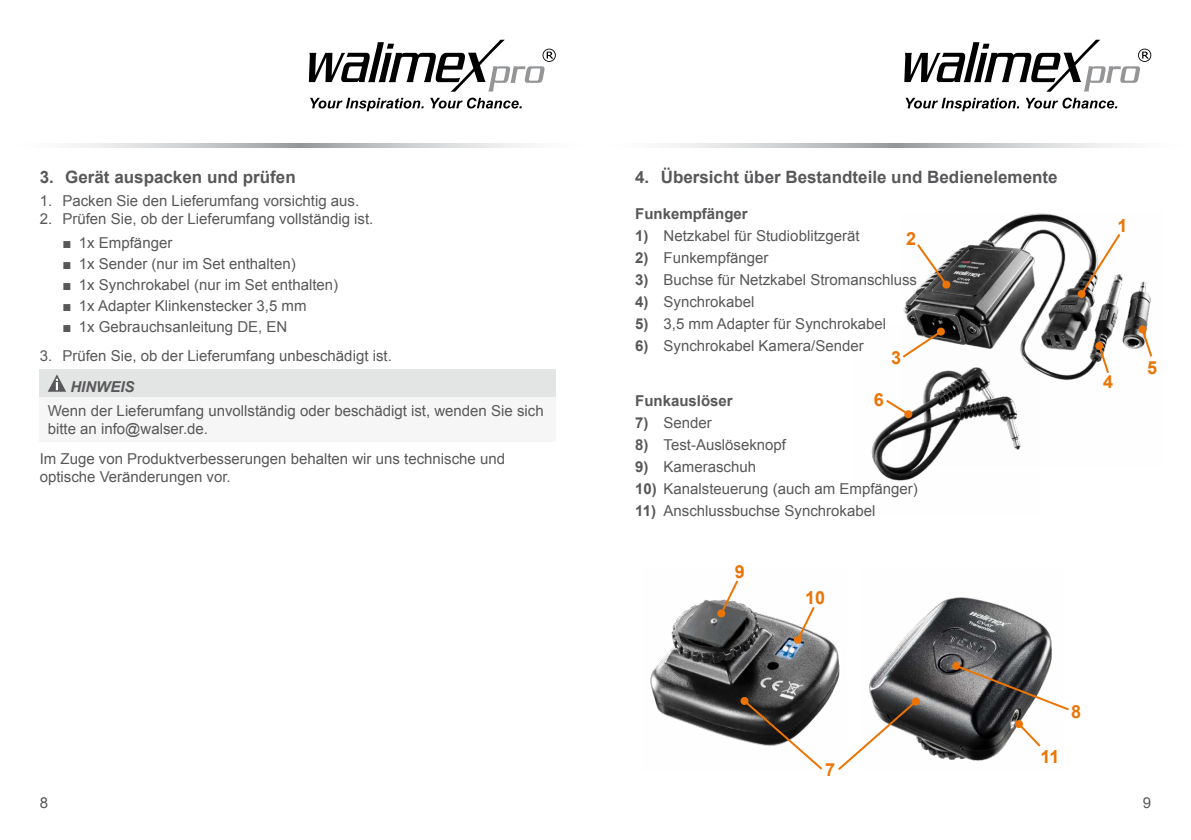
<style>
.page{position:relative;width:1191px;height:840px;background:#fff}
.page>*{position:absolute;margin:0;border:0;box-sizing:border-box;transform-origin:0 0}
.t1{font:700 18px "Arial";color:#ec7404}
.t2{font:700 17px "Arial";color:#58585a}
.t3{font:15px/18px "Arial";color:#58585a}
.t4{font:700 15px "Arial";color:#58585a}
.t5{font:italic 700 15px "Arial";color:#58585a}
.s1{font-weight:700}
</style>
<div class="page">
<div style="left:40px;top:368px;width:516px;height:29px;background:#e3e4e4"></div>
<div style="left:40px;top:397px;width:516px;height:45px;background:#f6f6f6"></div>
<svg style="left:48px;top:374px;width:18px;height:17px"></svg>
<img style="left:650px;top:600px;width:190px;height:141px">
<img style="left:869px;top:597px;width:183px;height:164px">
<img style="left:871px;top:417px;width:59px;height:64px">
<img style="left:903px;top:213px;width:248px;height:252px">
<svg style="left:1078px;top:231px;width:44px;height:65px"></svg>
<div style="left:1077px;top:290px;width:8px;height:8px;background:#ec7404;border-radius:50%"></div>
<svg style="left:886px;top:397px;width:25px;height:20px"></svg>
<div style="left:904px;top:410px;width:8px;height:8px;background:#ec7404;border-radius:50%"></div>
<svg style="left:1016px;top:720px;width:26px;height:28px"></svg>
<svg style="left:1015px;top:719px;width:8px;height:8px"></svg>
<svg style="left:795px;top:604px;width:21px;height:38px"></svg>
<div style="left:794px;top:635px;width:8px;height:8px;background:#ec7404;border-radius:50%"></div>
<svg style="left:718px;top:580px;width:22px;height:35px"></svg>
<div style="left:717px;top:609px;width:8px;height:8px;background:#ec7404;border-radius:50%"></div>
<svg style="left:953px;top:663px;width:116px;height:48px"></svg>
<div style="left:952px;top:661px;width:8px;height:8px;background:#ec7404;border-radius:50%"></div>
<svg style="left:836px;top:698px;width:82px;height:72px"></svg>
<div style="left:912px;top:697px;width:8px;height:8px;background:#ec7404;border-radius:50%"></div>
<svg style="left:741px;top:697px;width:83px;height:73px"></svg>
<svg style="left:740px;top:696px;width:8px;height:8px"></svg>
<svg style="left:902px;top:328px;width:41px;height:31px"></svg>
<div style="left:937px;top:327px;width:8px;height:8px;background:#ec7404;border-radius:50%"></div>
<svg style="left:1140px;top:327px;width:13px;height:31px"></svg>
<div style="left:1138px;top:325px;width:8px;height:8px;background:#ec7404;border-radius:50%"></div>
<svg style="left:1096px;top:343px;width:14px;height:32px"></svg>
<div style="left:1095px;top:341px;width:8px;height:8px;background:#ec7404;border-radius:50%"></div>
<svg style="left:915px;top:242px;width:34px;height:45px"></svg>
<div style="left:942px;top:280px;width:8px;height:8px;background:#ec7404;border-radius:50%"></div>
<svg style="left:671px;top:143px;width:450px;height:4px;background:#cbcccd"></svg>
<svg style="left:75px;top:143px;width:451px;height:4px;background:#cbcccd"></svg>
<svg style="left:905px;top:98px;width:114px;height:13px"></svg>
<svg style="left:1026px;top:98px;width:91px;height:10px"></svg>
<svg style="left:904px;top:40px;width:247px;height:52px"></svg>
<svg style="left:310px;top:98px;width:114px;height:13px"></svg>
<svg style="left:430px;top:98px;width:92px;height:10px"></svg>
<svg style="left:309px;top:40px;width:247px;height:52px"></svg>
<p class="t2" style="left:40px;top:165px;width:258px">3. Gerät auspacken und prüfen</p>
<p class="t3" style="left:40px;top:192px;width:321px">1. Packen Sie den Lieferumfang vorsichtig aus.</p>
<p class="t3" style="left:40px;top:210px;width:335px">2. Prüfen Sie, ob der Lieferumfang vollständig ist.</p>
<p class="t3" style="left:62px;top:234px;width:111px"><span class="s1">■</span> 1x Empfänger</p>
<p class="t3" style="left:62px;top:255px;width:235px"><span class="s1">■</span> 1x Sender (nur im Set enthalten)</p>
<p class="t3" style="left:62px;top:275px;width:277px"><span class="s1">■</span> 1x Synchrokabel (nur im Set enthalten)</p>
<p class="t3" style="left:62px;top:296px;width:246px"><span class="s1">■</span> 1x Adapter Klinkenstecker 3,5 mm</p>
<p class="t3" style="left:62px;top:317px;width:226px"><span class="s1">■</span> 1x Gebrauchsanleitung DE, EN</p>
<p class="t3" style="left:40px;top:346px;width:354px">3. Prüfen Sie, ob der Lieferumfang unbeschädigt ist.</p>
<p class="t5" style="left:70px;top:376px;width:66px">HINWEIS</p>
<p class="t3" style="left:48px;top:402px;width:497px">Wenn der Lieferumfang unvollständig oder beschädigt ist, wenden Sie sich bitte an info@walser.de.</p>
<p class="t3" style="left:40px;top:449px;width:467px">Im Zuge von Produktverbesserungen behalten wir uns technische und optische Veränderungen vor.</p>
<p class="t2" style="left:635px;top:165px;width:424px">4. Übersicht über Bestandteile und Bedienelemente</p>
<p class="t4" style="left:635px;top:203px;width:114px">Funkempfänger</p>
<p class="t3" style="left:635px;top:226px;width:226px"><span class="s1">1)</span> Netzkabel für Studioblitzgerät</p>
<p class="t3" style="left:635px;top:248px;width:135px"><span class="s1">2)</span> Funkempfänger</p>
<p class="t3" style="left:635px;top:270px;width:283px"><span class="s1">3)</span> Buchse für Netzkabel Stromanschluss</p>
<p class="t3" style="left:635px;top:292px;width:121px"><span class="s1">4)</span> Synchrokabel</p>
<p class="t3" style="left:635px;top:314px;width:252px"><span class="s1">5)</span> 3,5 mm Adapter für Synchrokabel</p>
<p class="t3" style="left:635px;top:336px;width:230px"><span class="s1">6)</span> Synchrokabel Kamera/Sender</p>
<p class="t1" style="left:906px;top:226px;width:12px">2</p>
<p class="t1" style="left:891px;top:346px;width:12px">3</p>
<p class="t1" style="left:874px;top:388px;width:12px">6</p>
<p class="t4" style="left:635px;top:391px;width:99px">Funkauslöser</p>
<p class="t3" style="left:635px;top:414px;width:78px"><span class="s1">7)</span> Sender</p>
<p class="t3" style="left:635px;top:436px;width:152px"><span class="s1">8)</span> Test-Auslöseknopf</p>
<p class="t3" style="left:635px;top:458px;width:122px"><span class="s1">9)</span> Kameraschuh</p>
<p class="t3" style="left:635px;top:480px;width:284px"><span class="s1">10)</span> Kanalsteuerung (auch am Empfänger)</p>
<p class="t3" style="left:635px;top:502px;width:242px"><span class="s1">11)</span> Anschlussbuchse Synchrokabel</p>
<p class="t1" style="left:734px;top:559px;width:12px">9</p>
<p class="t1" style="left:805px;top:585px;width:22px">10</p>
<p class="t1" style="left:1117px;top:213px;width:12px">1</p>
<p class="t1" style="left:1103px;top:370px;width:12px">4</p>
<p class="t1" style="left:1147px;top:355px;width:12px">5</p>
<p class="t1" style="left:825px;top:757px;width:12px">7</p>
<p class="t1" style="left:1040px;top:744px;width:21px">11</p>
<p class="t1" style="left:1071px;top:699px;width:12px">8</p>
<p class="t3" style="left:40px;top:793px;width:10px">8</p>
<p class="t3" style="left:1143px;top:793px;width:10px">9</p>
</div>
